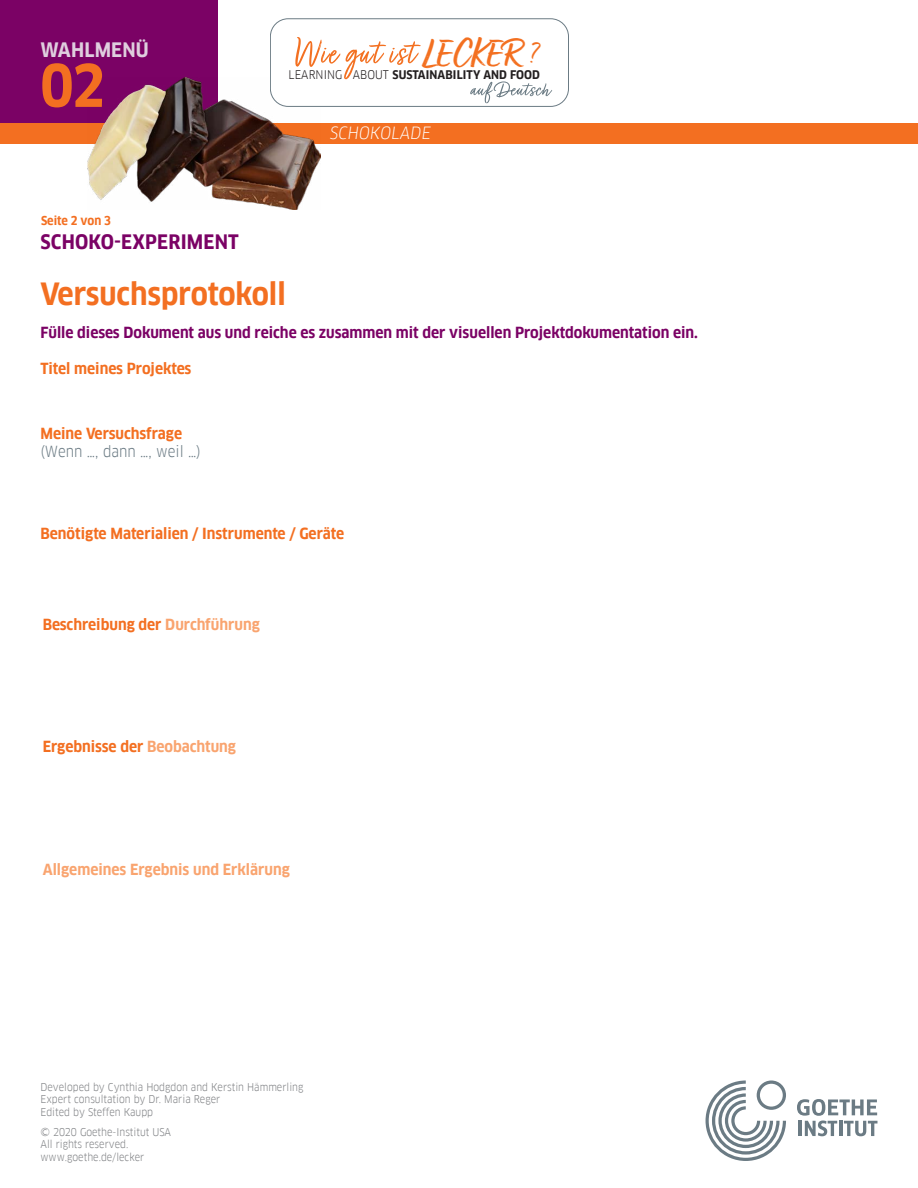
<style>
.page{position:relative;width:918px;height:1188px;background:#fff}
.page>*{position:absolute;margin:0;border:0;box-sizing:border-box;transform-origin:0 0}
.t1{font:700 57.6px "Goethe FF Clan";color:#f36f21}
.t2{font:39.45px "Turbinado Bold Pro";letter-spacing:.04em;color:#f37021}
.t3{font:700 30px "Goethe FF Clan";color:#f36f21}
.t4{font:700 19.5px "Goethe FF Clan";letter-spacing:.01em;color:#7b0265}
.t5{font:700 19.5px "Goethe FF Clan";letter-spacing:.01em;color:#dfcede}
.t6{font:italic 16.5px "Goethe FF Clan";letter-spacing:.01em;color:#fff}
.t7{font:700 15px "Goethe FF Clan";color:#f36f21}
.t8{font:700 15px "Goethe FF Clan";color:#7b0265}
.t9{font:700 15px "Goethe FF Clan";color:#f9a46f}
.t10{font:15px "Goethe FF Clan";color:#6b7b84}
.t11{font:700 12px "Goethe FF Clan";letter-spacing:-.005em;color:#f36f21}
.t12{font:700 11.7px "Goethe FF Clan";letter-spacing:.01em;color:#231f20}
.t13{font:10.5px/12.6px "Goethe FF Clan";color:#808285}
.s1{font-family:"Turbinado Light Pro"}
.s2{font-weight:400}
.s3{color:#f9a46f}
</style>
<div class="page">
<div style="left:0;top:0;width:217px;height:135px;background:#7b0265"></div>
<svg style="left:706px;top:1080px;width:80px;height:81px"></svg>
<svg style="left:797px;top:1099px;width:80px;height:37px"></svg>
<div style="left:0;top:123px;width:918px;height:21px;background:#f36f21"></div>
<img style="left:87px;top:78px;width:233px;height:132px">
<div style="left:270px;top:19px;width:299px;height:87px;background:#fff;border-radius:18px"></div>
<div style="left:270px;top:18px;width:299px;height:89px;border:1px solid #6b7b84;border-radius:18px"></div>
<svg style="left:295px;top:37px;width:126px;height:42px"></svg>
<svg style="left:470px;top:81px;width:82px;height:22px"></svg>
<h3 class="t5" style="left:41px;top:38px;width:110px">WAHLMENÜ</h3>
<h1 class="t1" style="left:40px;top:52px;width:66px">02</h1>
<p class="t11" style="left:41px;top:213px;width:71px">Seite 2 von 3</p>
<h3 class="t4" style="left:41px;top:231px;width:200px">SCHOKO-EXPERIMENT</h3>
<h2 class="t2" style="left:423px;top:31px;width:117px">LECKER <span class="s1">?</span></h2>
<p class="t12" style="left:289px;top:68px;width:253px"><span class="s2">LEARNING ABOUT</span> SUSTAINABILITY AND FOOD</p>
<h3 class="t6" style="left:330px;top:123px;width:102px">SCHOKOLADE</h3>
<h3 class="t3" style="left:40px;top:276px;width:247px">Versuchsprotokoll</h3>
<h3 class="t8" style="left:40px;top:323px;width:659px">Fülle dieses Dokument aus und reiche es zusammen mit der visuellen Projektdokumentation ein.</h3>
<h3 class="t7" style="left:40px;top:360px;width:152px">Titel meines Projektes</h3>
<h3 class="t7" style="left:40px;top:424px;width:143px">Meine Versuchsfrage</h3>
<h3 class="t10" style="left:40px;top:442px;width:162px">(Wenn …, dann …, weil …)</h3>
<h3 class="t7" style="left:40px;top:524px;width:305px">Benötigte Materialien / Instrumente / Geräte</h3>
<h3 class="t7" style="left:43px;top:616px;width:219px">Beschreibung der <span class="s3">Durchführung</span></h3>
<h3 class="t7" style="left:43px;top:737px;width:195px">Ergebnisse der <span class="s3">Beobachtung</span></h3>
<h3 class="t9" style="left:43px;top:861px;width:249px">Allgemeines Ergebnis und Erklärung</h3>
<p class="t13" style="left:40px;top:1080px;width:264px">Developed by Cynthia Hodgdon and Kerstin Hämmerling<br>Expert consultation by Dr. Maria Reger<br>Edited by Steffen Kaupp</p>
<p class="t13" style="left:40px;top:1126px;width:132px">© 2020 Goethe-Institut USA<br>All rights reserved. www.goethe.de/lecker</p>
</div>
